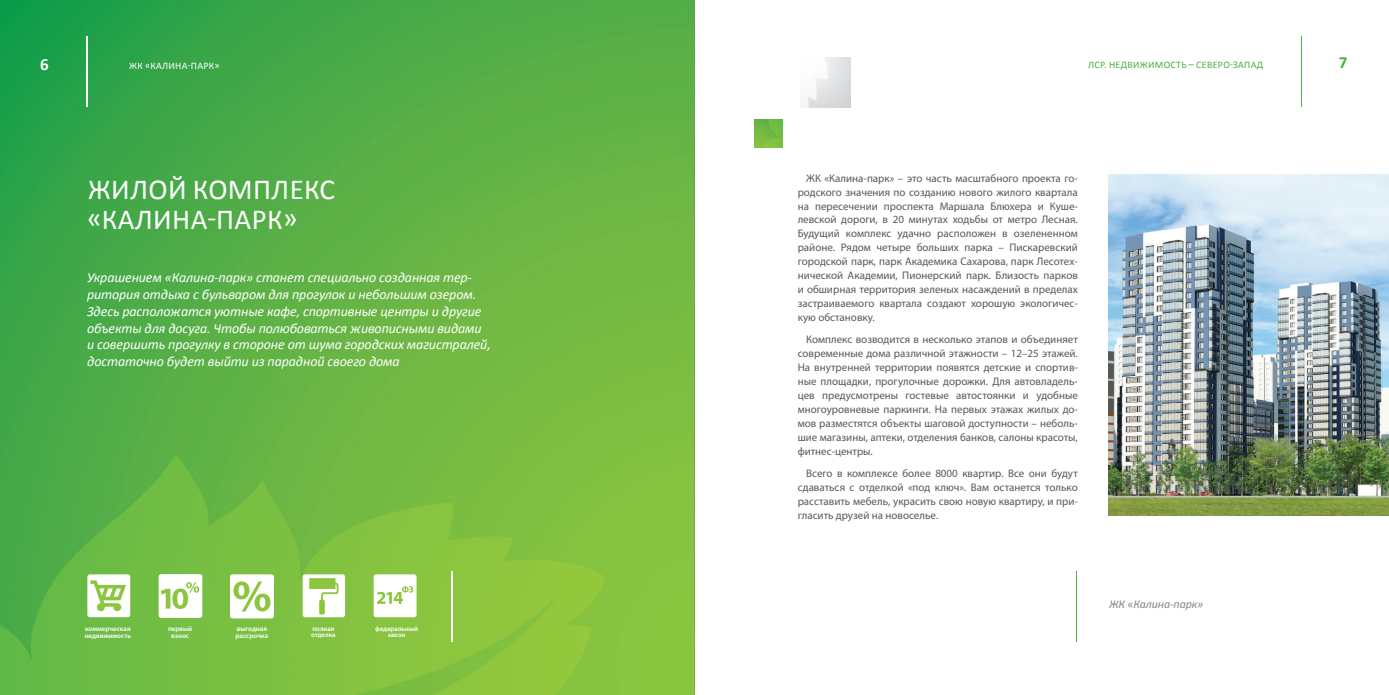
<style>
.page{position:relative;width:1389px;height:695px;background:#fff}
.page>*{position:absolute;margin:0;border:0;box-sizing:border-box;transform-origin:0 0}
.t1{font:29px/30px "Calibri";letter-spacing:.015em;color:#fff}
.t2{font:700 17px "Calibri";color:#fff}
.t3{font:700 17px "Calibri";color:#49b045}
.t4{font:italic 14px/16.8px "Calibri";letter-spacing:-.01em;color:#fff}
.t5{font:italic 12px "Calibri";letter-spacing:-.01em;color:#818688}
.t6{font:11px/13.9px "Myriad Pro";color:#54595c;text-align:justify}
.t7{font:10px "Calibri";letter-spacing:.03em;color:#49b045}
.t8{font:10px "Calibri";letter-spacing:.03em;color:#fff}
.t9{font:600 7px/7px "Myriad Pro";color:#fff}
.t10{font:600 6.9px/6.9px "Myriad Pro";color:#fff;text-align:center}
.t11{font:600 6.8px/6.8px "Myriad Pro";color:#fff}
.s1{font-style:normal}
</style>
<div class="page">
<img style="left:0;top:0;width:694px;height:694px">
<hr style="left:452px;top:570px;width:1px;height:71px;background:#fff">
<hr style="left:694px;top:0;width:1px;height:694px;background:#bec2c4">
<hr style="left:1301px;top:36px;width:1px;height:71px;background:#49b045">
<hr style="left:86px;top:36px;width:1px;height:71px;background:#fff">
<div style="left:303px;top:574px;width:42px;height:43px;background:#fff;border-radius:3px"></div>
<svg style="left:309px;top:578px;width:30px;height:36px"></svg>
<div style="left:374px;top:574px;width:43px;height:43px;background:#fff;border-radius:3px"></div>
<svg style="left:377px;top:586px;width:36px;height:17px"></svg>
<div style="left:159px;top:574px;width:43px;height:43px;background:#fff;border-radius:3px"></div>
<svg style="left:161px;top:582px;width:38px;height:27px"></svg>
<img style="left:1109px;top:174px;width:280px;height:341px">
<hr style="left:1076px;top:570px;width:1px;height:71px;background:#49b045">
<img style="left:801px;top:57px;width:50px;height:50px">
<img style="left:754px;top:119px;width:28px;height:28px">
<div style="left:87px;top:574px;width:43px;height:43px;background:#fff;border-radius:3px"></div>
<svg style="left:90px;top:580px;width:36px;height:31px"></svg>
<div style="left:230px;top:574px;width:44px;height:44px;background:#fff;border-radius:3px"></div>
<svg style="left:233px;top:581px;width:37px;height:30px"></svg>
<h2 class="t2" style="left:40px;top:53px;width:10px">6</h2>
<h2 class="t3" style="left:1339px;top:52px;width:10px">7</h2>
<p class="t8" style="left:129px;top:60px;width:92px">ЖК «КАЛИНА-ПАРК»</p>
<p class="t7" style="left:1088px;top:58px;width:177px">ЛСР. НЕДВИЖИМОСТЬ – СЕВЕРО-ЗАПАД</p>
<h1 class="t1" style="left:87px;top:174px;width:250px">ЖИЛОЙ КОМПЛЕКС «КАЛИНА-ПАРК»</h1>
<p class="t6" style="left:798px;top:171px;width:282px;text-indent:9px">ЖК «Калина-парк» – это часть масштабного проекта го&shy;родского значения по созданию нового жилого квартала на пересечении проспекта Маршала Блюхера и Куше&shy;левской дороги, в 20 минутах ходьбы от метро Лесная.<br>Будущий комплекс удачно расположен в озелененном районе. Рядом четыре больших парка – Пискаревский городской парк, парк Академика Сахарова, парк Лесотех&shy;нической Академии, Пионерский парк. Близость парков и обширная территория зеленых насаждений в пределах застраиваемого квартала создают хорошую экологичес&shy;кую обстановку.</p>
<p class="t6" style="left:798px;top:332px;width:282px;text-indent:9px">Комплекс возводится в несколько этапов и объединяет современные дома различной этажности – 12–25 этажей.<br>На внутренней территории появятся детские и спортив&shy;ные площадки, прогулочные дорожки. Для автовладель&shy;цев предусмотрены гостевые автостоянки и удобные многоуровневые паркинги. На первых этажах жилых до&shy;мов разместятся объекты шаговой доступности – неболь&shy;шие магазины, аптеки, отделения банков, салоны красоты, фитнес-центры.</p>
<p class="t6" style="left:798px;top:466px;width:282px;text-indent:9px">Всего в комплексе более 8000 квартир. Все они будут сдаваться с отделкой «под ключ». Вам останется только расставить мебель, украсить свою новую квартиру, и при&shy;гласить друзей на новоселье.</p>
<p class="t4" style="left:87px;top:268px;width:405px">Украшением «Калина-парк» станет специально созданная тер&shy;ритория отдыха с бульваром для прогулок и небольшим озером.<br>Здесь расположатся уютные кафе, спортивные центры и другие объекты для досуга. Чтобы полюбоваться живописными видами и совершить прогулку в стороне от шума городских магистралей, достаточно будет выйти из парадной своего дома</p>
<p class="t10" style="left:168px;top:625px;width:26px">первый взнос</p>
<p class="t10" style="left:85px;top:624px;width:48px;text-align:left">коммерческая недвижимость</p>
<p class="t9" style="left:236px;top:625px;width:34px">выгодная рассрочка</p>
<p class="t11" style="left:311px;top:624px;width:26px">полная отделка</p>
<p class="t11" style="left:375px;top:624px;width:44px;text-align:center">федеральный закон</p>
<p class="t5" style="left:1109px;top:595px;width:96px">ЖК <span class="s1">«</span>Калина-парк»</p>
</div>
